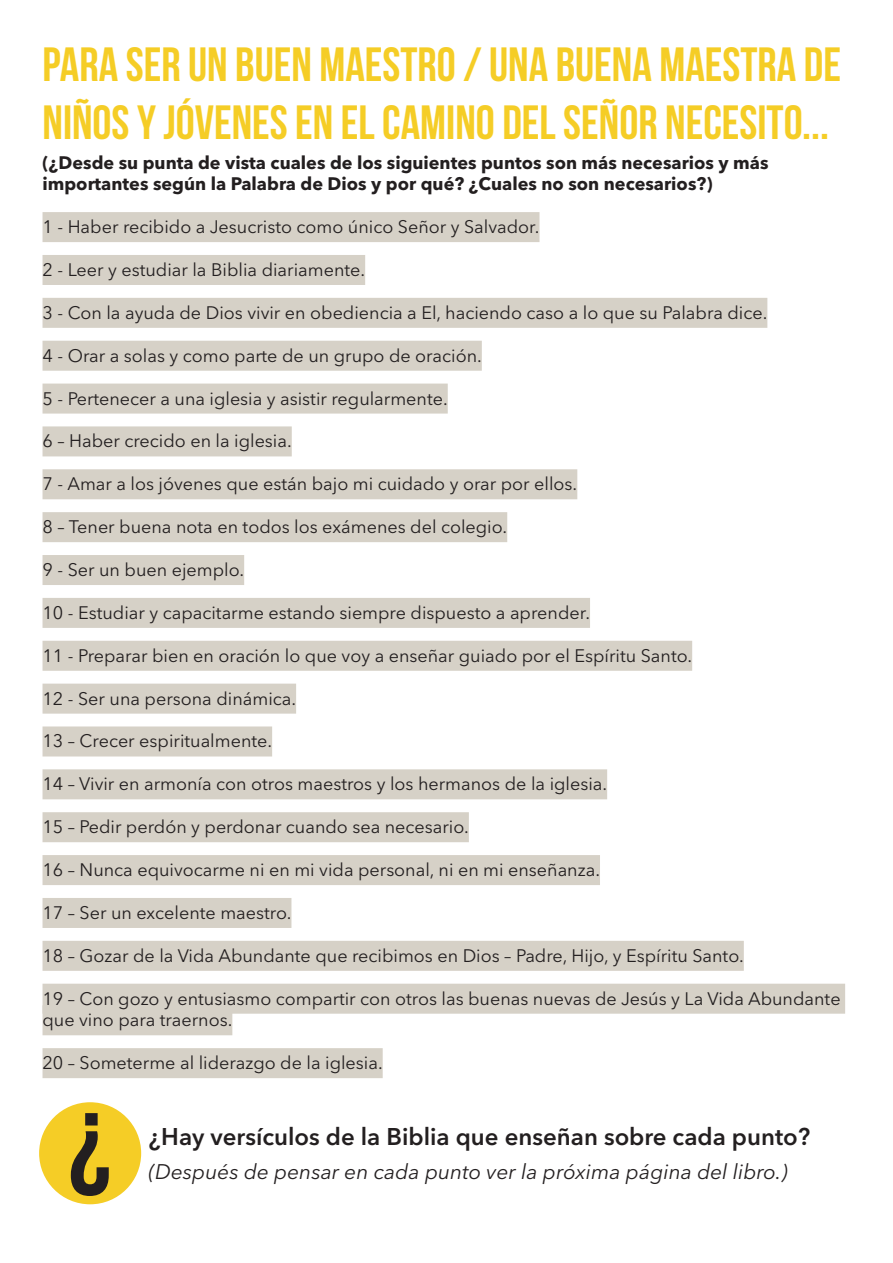
<style>
.page{position:relative;width:893px;height:1263px;background:#fff}
.page>*{position:absolute;margin:0;border:0;box-sizing:border-box;transform-origin:0 0}
.t1{font:117px "Bebas Neue";color:#231f20}
.t2{font:48px/57.6px "Bebas Neue";color:#f5cd26}
.t3{font:600 24px "Avenir Next LT Pro";color:#231f20}
.t4{font:italic 21px "Avenir Next LT Pro";color:#231f20}
.t5{font:18px/21.6px "Avenir Next LT Pro";color:#231f20}
.t6{font:700 18px/21.6px "Avenir Next LT Pro";color:#231f20}
</style>
<div class="page">
<div style="left:39px;top:1102px;width:102px;height:102px;background:#f5cd26;border-radius:50%"></div>
<div style="left:43px;top:212px;width:496px;height:30px;background:#d6d1c7"></div>
<div style="left:43px;top:255px;width:322px;height:30px;background:#d6d1c7"></div>
<div style="left:43px;top:298px;width:724px;height:30px;background:#d6d1c7"></div>
<div style="left:43px;top:341px;width:439px;height:30px;background:#d6d1c7"></div>
<div style="left:43px;top:384px;width:405px;height:30px;background:#d6d1c7"></div>
<div style="left:43px;top:426px;width:249px;height:30px;background:#d6d1c7"></div>
<div style="left:43px;top:469px;width:534px;height:30px;background:#d6d1c7"></div>
<div style="left:43px;top:512px;width:464px;height:30px;background:#d6d1c7"></div>
<div style="left:43px;top:555px;width:201px;height:30px;background:#d6d1c7"></div>
<div style="left:43px;top:598px;width:547px;height:30px;background:#d6d1c7"></div>
<div style="left:43px;top:641px;width:649px;height:30px;background:#d6d1c7"></div>
<div style="left:43px;top:684px;width:253px;height:30px;background:#d6d1c7"></div>
<div style="left:43px;top:726px;width:229px;height:30px;background:#d6d1c7"></div>
<div style="left:43px;top:769px;width:564px;height:30px;background:#d6d1c7"></div>
<div style="left:43px;top:812px;width:426px;height:30px;background:#d6d1c7"></div>
<div style="left:43px;top:855px;width:557px;height:30px;background:#d6d1c7"></div>
<div style="left:43px;top:898px;width:248px;height:30px;background:#d6d1c7"></div>
<div style="left:43px;top:941px;width:701px;height:30px;background:#d6d1c7"></div>
<div style="left:43px;top:984px;width:802px;height:30px;background:#d6d1c7"></div>
<div style="left:43px;top:1005px;width:189px;height:30px;background:#d6d1c7"></div>
<div style="left:43px;top:1048px;width:340px;height:30px;background:#d6d1c7"></div>
<h2 class="t2" style="left:43px;top:35px;width:800px">PARA SER UN BUEN MAESTRO / UNA BUENA MAESTRA DE<br>NIÑOS Y JÓVENES EN EL CAMINO DEL SEÑOR NECESITO...</h2>
<p class="t6" style="left:43px;top:151px;width:728px">(¿Desde su punta de vista cuales de los siguientes puntos son más necesarios y más importantes según la Palabra de Dios y por qué? ¿Cuales no son necesarios?)</p>
<p class="t5" style="left:43px;top:216px;width:498px">1 - Haber recibido a Jesucristo como único Señor y Salvador.</p>
<p class="t5" style="left:43px;top:259px;width:324px">2 - Leer y estudiar la Biblia diariamente.</p>
<p class="t5" style="left:43px;top:302px;width:726px">3 - Con la ayuda de Dios vivir en obediencia a El, haciendo caso a lo que su Palabra dice.</p>
<p class="t5" style="left:43px;top:345px;width:441px">4 - Orar a solas y como parte de un grupo de oración.</p>
<p class="t5" style="left:43px;top:387px;width:407px">5 - Pertenecer a una iglesia y asistir regularmente.</p>
<p class="t5" style="left:43px;top:430px;width:251px">6 – Haber crecido en la iglesia.</p>
<p class="t5" style="left:43px;top:473px;width:536px">7 - Amar a los jóvenes que están bajo mi cuidado y orar por ellos.</p>
<p class="t5" style="left:43px;top:516px;width:466px">8 – Tener buena nota en todos los exámenes del colegio.</p>
<p class="t5" style="left:43px;top:559px;width:203px">9 - Ser un buen ejemplo.</p>
<p class="t5" style="left:43px;top:602px;width:549px">10 - Estudiar y capacitarme estando siempre dispuesto a aprender.</p>
<p class="t5" style="left:43px;top:645px;width:651px">11 - Preparar bien en oración lo que voy a enseñar guiado por el Espíritu Santo.</p>
<p class="t5" style="left:43px;top:687px;width:255px">12 - Ser una persona dinámica.</p>
<p class="t5" style="left:43px;top:730px;width:231px">13 – Crecer espiritualmente.</p>
<p class="t5" style="left:43px;top:773px;width:566px">14 – Vivir en armonía con otros maestros y los hermanos de la iglesia.</p>
<p class="t5" style="left:43px;top:816px;width:428px">15 – Pedir perdón y perdonar cuando sea necesario.</p>
<p class="t5" style="left:43px;top:859px;width:559px">16 – Nunca equivocarme ni en mi vida personal, ni en mi enseñanza.</p>
<p class="t5" style="left:43px;top:902px;width:250px">17 – Ser un excelente maestro.</p>
<p class="t5" style="left:43px;top:945px;width:703px">18 – Gozar de la Vida Abundante que recibimos en Dios – Padre, Hijo, y Espíritu Santo.</p>
<p class="t5" style="left:43px;top:987px;width:800px">19 – Con gozo y entusiasmo compartir con otros las buenas nuevas de Jesús y La Vida Abundante que vino para traernos.</p>
<p class="t5" style="left:43px;top:1052px;width:342px">20 – Someterme al liderazgo de la iglesia.</p>
<h1 class="t1" style="left:69px;top:1090px;width:44px">¿</h1>
<h3 class="t3" style="left:149px;top:1122px;width:663px">¿Hay versículos de la Biblia que enseñan sobre cada punto?</h3>
<p class="t4" style="left:149px;top:1159px;width:640px">(Después de pensar en cada punto ver la próxima página del libro.)</p>
</div>
